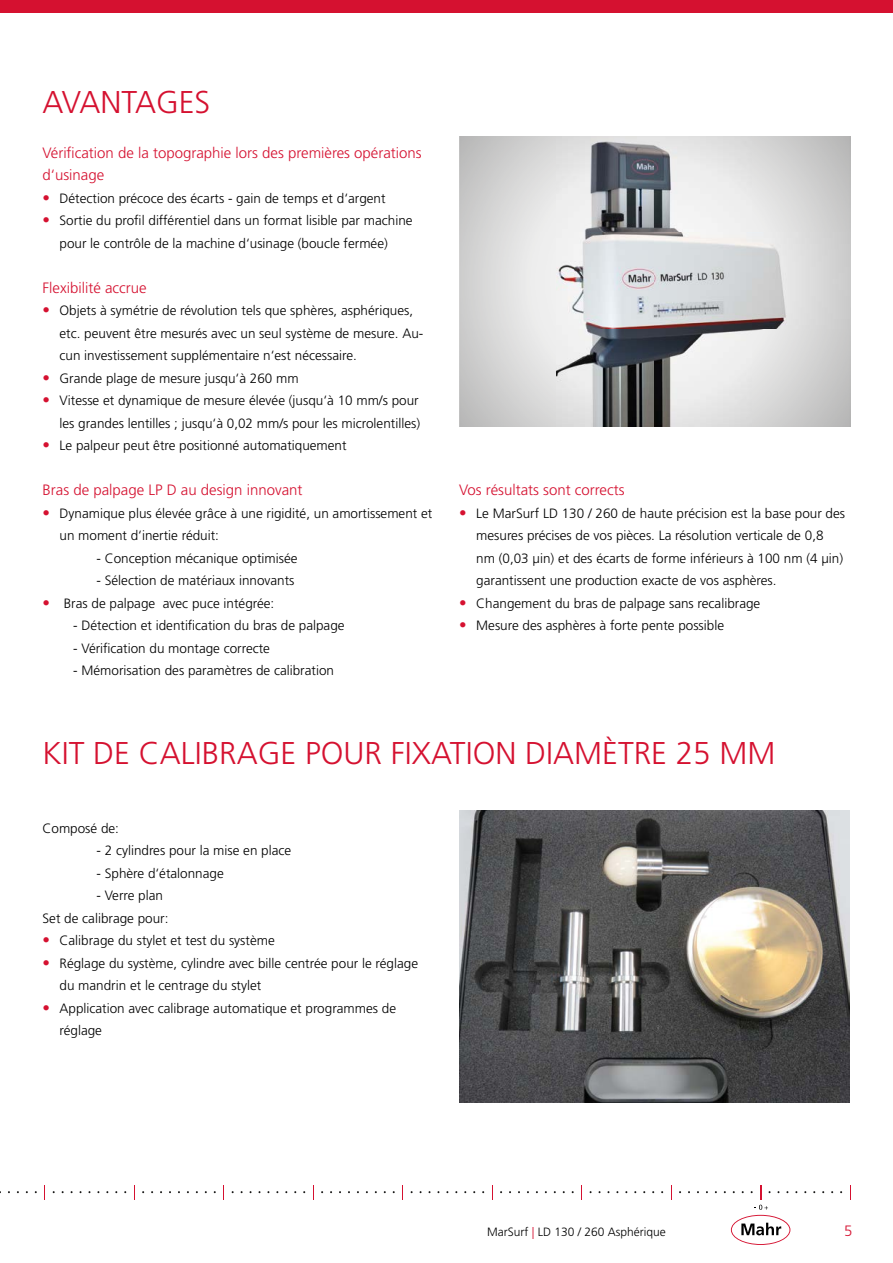
<style>
.page{position:relative;width:893px;height:1263px;background:#fff}
.page>*{position:absolute;margin:0;border:0;box-sizing:border-box;transform-origin:0 0}
.t1{font:300 31.5px "Frutiger LT Pro";color:#d51130}
.t2{font:300 15px/22.5px "Frutiger LT Pro";color:#d51130}
.t3{font:300 13.5px/22.5px "Frutiger LT Pro";color:#000}
.t4{font:300 12px "Frutiger LT Pro";color:#000}
.s1{font-size:15px;color:#d51130}
.s2{color:#d51130}
</style>
<div class="page">
<img style="left:459px;top:136px;width:391px;height:291px">
<img style="left:460px;top:810px;width:390px;height:293px">
<div style="left:0;top:0;width:893px;height:13px;background:#d51130"></div>
<svg style="left:44px;top:1185px;width:1px;height:15px"></svg>
<svg style="left:134px;top:1185px;width:1px;height:15px"></svg>
<svg style="left:223px;top:1185px;width:1px;height:15px"></svg>
<svg style="left:313px;top:1185px;width:1px;height:15px"></svg>
<svg style="left:402px;top:1185px;width:1px;height:15px"></svg>
<svg style="left:492px;top:1185px;width:1px;height:15px"></svg>
<svg style="left:581px;top:1185px;width:1px;height:15px"></svg>
<svg style="left:671px;top:1185px;width:1px;height:15px"></svg>
<svg style="left:850px;top:1185px;width:1px;height:15px"></svg>
<svg style="left:724px;top:1185px;width:73px;height:60px"></svg>
<h1 class="t1" style="left:43px;top:83px;width:169px">AVANTAGES</h1>
<p class="t2" style="left:43px;top:141px;width:381px">Vérification de la topographie lors des premières opérations d‘usinage</p>
<p class="t3" style="left:43px;top:187px;width:345px"><span class="s1">•</span> Détection précoce des écarts - gain de temps et d‘argent</p>
<p class="t3" style="left:43px;top:209px;width:372px;text-align:center"><span class="s1">•</span> Sortie du profil différentiel dans un format lisible par machine pour le contrôle de la machine d‘usinage (boucle fermée)</p>
<p class="t2" style="left:43px;top:276px;width:106px">Flexibilité accrue</p>
<p class="t3" style="left:60px;top:299px;width:365px;text-indent:-17px"><span class="s1">•</span> Objets à symétrie de révolution tels que sphères, asphériques, etc. peuvent être mesurés avec un seul système de mesure. Au&shy;cun investissement supplémentaire n‘est nécessaire.</p>
<p class="t3" style="left:43px;top:367px;width:258px"><span class="s1">•</span> Grande plage de mesure jusqu‘à 260 mm</p>
<p class="t3" style="left:43px;top:389px;width:379px;text-align:right"><span class="s1">•</span> Vitesse et dynamique de mesure élevée (jusqu‘à 10 mm/s pour les grandes lentilles ; jusqu‘à 0,02 mm/s pour les microlentilles)</p>
<p class="t3" style="left:43px;top:434px;width:306px"><span class="s1">•</span> Le palpeur peut être positionné automatiquement</p>
<p class="t2" style="left:43px;top:479px;width:262px">Bras de palpage LP D au design innovant</p>
<p class="t3" style="left:60px;top:502px;width:374px;text-indent:-17px"><span class="s1">•</span> Dynamique plus élevée grâce à une rigidité, un amortissement et un moment d‘inertie réduit:</p>
<p class="t3" style="left:97px;top:547px;width:203px">- Conception mécanique optimisée</p>
<p class="t3" style="left:97px;top:569px;width:200px">- Sélection de matériaux innovants</p>
<p class="t3" style="left:43px;top:592px;width:233px"><span class="s1">•</span> Bras de palpage avec puce intégrée:</p>
<p class="t3" style="left:73px;top:614px;width:273px">- Détection et identification du bras de palpage</p>
<p class="t3" style="left:73px;top:637px;width:198px">- Vérification du montage correcte</p>
<p class="t3" style="left:73px;top:659px;width:262px">- Mémorisation des paramètres de calibration</p>
<p class="t2" style="left:459px;top:479px;width:167px">Vos résultats sont corrects</p>
<p class="t3" style="left:476px;top:502px;width:370px;text-indent:-17px"><span class="s1">•</span> Le MarSurf LD 130 / 260 de haute précision est la base pour des mesures précises de vos pièces. La résolution verticale de 0,8 nm (0,03 μin) et des écarts de forme inférieurs à 100 nm (4 μin) garantissent une production exacte de vos asphères.</p>
<p class="t3" style="left:459px;top:592px;width:303px"><span class="s1">•</span> Changement du bras de palpage sans recalibrage</p>
<p class="t3" style="left:459px;top:614px;width:266px"><span class="s1">•</span> Mesure des asphères à forte pente possible</p>
<h1 class="t1" style="left:43px;top:734px;width:734px">KIT DE CALIBRAGE POUR FIXATION DIAMÈTRE 25 MM</h1>
<p class="t3" style="left:43px;top:817px;width:78px">Composé de:</p>
<p class="t3" style="left:97px;top:839px;width:196px">- 2 cylindres pour la mise en place</p>
<p class="t3" style="left:97px;top:862px;width:129px">- Sphère d‘étalonnage</p>
<p class="t3" style="left:43px;top:884px;width:128px;text-indent:54px">- Verre plan<br>Set de calibrage pour:</p>
<p class="t3" style="left:43px;top:929px;width:234px"><span class="s1">•</span> Calibrage du stylet et test du système</p>
<p class="t3" style="left:60px;top:952px;width:360px;text-indent:-17px"><span class="s1">•</span> Réglage du système, cylindre avec bille centrée pour le réglage du mandrin et le centrage du stylet</p>
<p class="t3" style="left:60px;top:997px;width:338px;text-indent:-17px"><span class="s1">•</span> Application avec calibrage automatique et programmes de réglage</p>
<p class="t4" style="left:487px;top:1224px;width:180px">MarSurf <span class="s2">|</span> LD 130 / 260 Asphérique</p>
<p class="t2" style="left:844px;top:1219px;width:10px">5</p>
</div>
